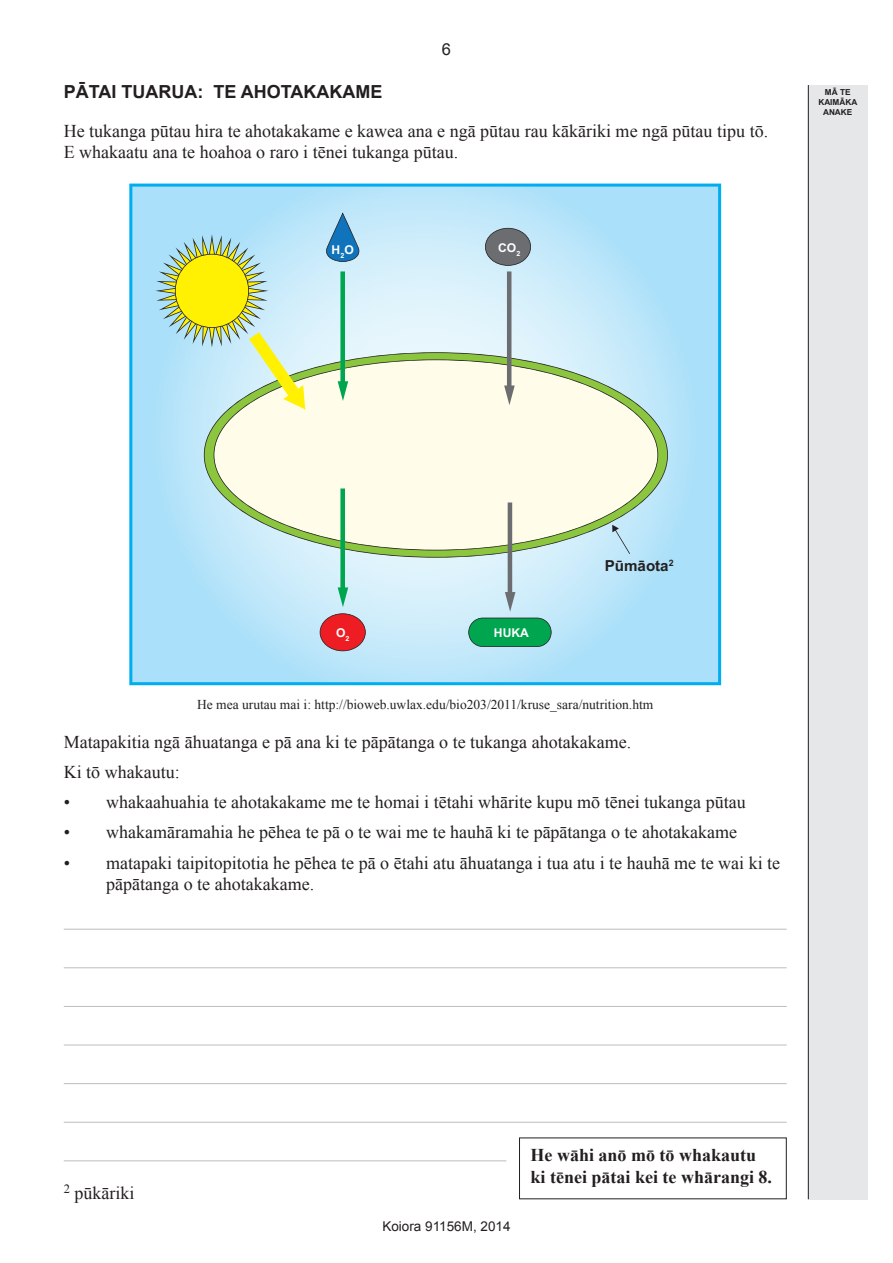
<style>
.page{position:relative;width:893px;height:1263px;background:#fff}
.page>*{position:absolute;margin:0;border:0;box-sizing:border-box;transform-origin:0 0}
.a___Body_10mm{font:18px/21.6px "Times New Roman";color:#231f20}
.Body{font:18px/21.6px "Times New Roman";color:#231f20}
.Part_Head{font:700 18px/21.6px "Times New Roman";color:#231f20}
.Question{font:700 18px "Arial";color:#231f20}
.t1{font:16.5px "Arial";color:#231f20}
.t2{font:700 15.15px "Arial";color:#231f20}
.Source__Body{font:13.5px "Times New Roman";color:#231f20}
.t3{font:13.5px "Arial";color:#231f20}
.t4{font:700 12.15px "Arial";color:#fff}
.t5{font:700 8.25px/9.9px "Arial";color:#231f20;text-align:center}
</style>
<div class="page">
<div style="left:808px;top:85px;width:59px;height:1114px;background:#e6e7e9"></div>
<hr style="left:808px;top:85px;width:1px;height:1114px;background:#231f20">
<hr style="left:64px;top:929px;width:723px;height:1px;background:#bcbdc0">
<hr style="left:64px;top:967px;width:723px;height:1px;background:#bcbdc0">
<hr style="left:64px;top:1006px;width:723px;height:1px;background:#bcbdc0">
<hr style="left:64px;top:1045px;width:723px;height:1px;background:#bcbdc0">
<hr style="left:64px;top:1083px;width:723px;height:1px;background:#bcbdc0">
<hr style="left:64px;top:1122px;width:723px;height:1px;background:#bcbdc0">
<hr style="left:64px;top:1160px;width:442px;height:1px;background:#bcbdc0">
<svg style="left:129px;top:184px;width:592px;height:501px;background:#b1e2f9"></svg>
<svg style="left:204px;top:352px;width:464px;height:206px;background:#e3efda"></svg>
<div style="left:340px;top:488px;width:5px;height:103px;background:#00a54f"></div>
<svg style="left:338px;top:587px;width:10px;height:20px"></svg>
<hr style="left:507px;top:271px;width:4px;height:118px;background:#6c6d70">
<div style="left:441px;top:384px;width:102px;height:37px;background:#fffde9"></div>
<hr style="left:508px;top:502px;width:4px;height:94px;background:#6c6d70">
<svg style="left:505px;top:592px;width:10px;height:20px"></svg>
<svg style="left:485px;top:228px;width:46px;height:38px;background:#7c8489"></svg>
<svg style="left:320px;top:613px;width:46px;height:38px;background:#da4951"></svg>
<svg style="left:468px;top:618px;width:84px;height:29px;background:#12a35a"></svg>
<svg style="left:155px;top:212px;width:252px;height:293px;background:#d1e8d5"></svg>
<svg style="left:612px;top:525px;width:18px;height:29px"></svg>
<p class="t1" style="left:442px;top:38px;width:11px">6</p>
<p class="Question" style="left:64px;top:80px;width:320px">PĀTAI TUARUA: TE AHOTAKAKAME</p>
<p class="Body" style="left:64px;top:120px;width:706px">He tukanga pūtau hira te ahotakakame e kawea ana e ngā pūtau rau kākāriki me ngā pūtau tipu tō.<br>E whakaatu ana te hoahoa o raro i tēnei tukanga pūtau.</p>
<p class="t4" style="left:332px;top:241px;width:24px">H<sub>2</sub>O</p>
<p class="t4" style="left:498px;top:240px;width:24px">CO<sub>2</sub></p>
<p class="t5" style="left:818px;top:88px;width:40px">MĀ TE<br>KAIMĀKA<br>ANAKE</p>
<p class="t4" style="left:336px;top:625px;width:15px">O<sub>2</sub></p>
<p class="t4" style="left:494px;top:625px;width:37px">HUKA</p>
<p class="t2" style="left:605px;top:556px;width:70px">Pūmāota<sup>2</sup></p>
<p class="Source__Body" style="left:197px;top:695px;width:458px">He mea urutau mai i: http://bioweb.uwlax.edu/bio203/2011/kruse_sara/nutrition.htm</p>
<p class="Body" style="left:64px;top:731px;width:569px">Matapakitia ngā āhuatanga e pā ana ki te pāpātanga o te tukanga ahotakakame.</p>
<p class="Body" style="left:64px;top:761px;width:117px">Ki tō whakautu:</p>
<p class="a___Body_10mm" style="left:64px;top:791px;width:683px">• whakaahuahia te ahotakakame me te homai i tētahi whārite kupu mō tēnei tukanga pūtau</p>
<p class="a___Body_10mm" style="left:64px;top:821px;width:675px">• whakamāramahia he pēhea te pā o te wai me te hauhā ki te pāpātanga o te ahotakakame</p>
<p class="a___Body_10mm" style="left:106px;top:851px;width:675px;text-indent:-43px">• matapaki taipitopitotia he pēhea te pā o ētahi atu āhuatanga i tua atu i te hauhā me te wai ki te pāpātanga o te ahotakakame.</p>
<p class="Body" style="left:64px;top:1182px;width:72px"><sup>2</sup> pūkāriki</p>
<p class="t3" style="left:382px;top:1217px;width:130px">Koiora 91156M, 2014</p>
<p class="Part_Head" style="left:530px;top:1144px;width:243px">He wāhi anō mō tō whakautu ki tēnei pātai kei te whārangi 8.</p>
</div>
